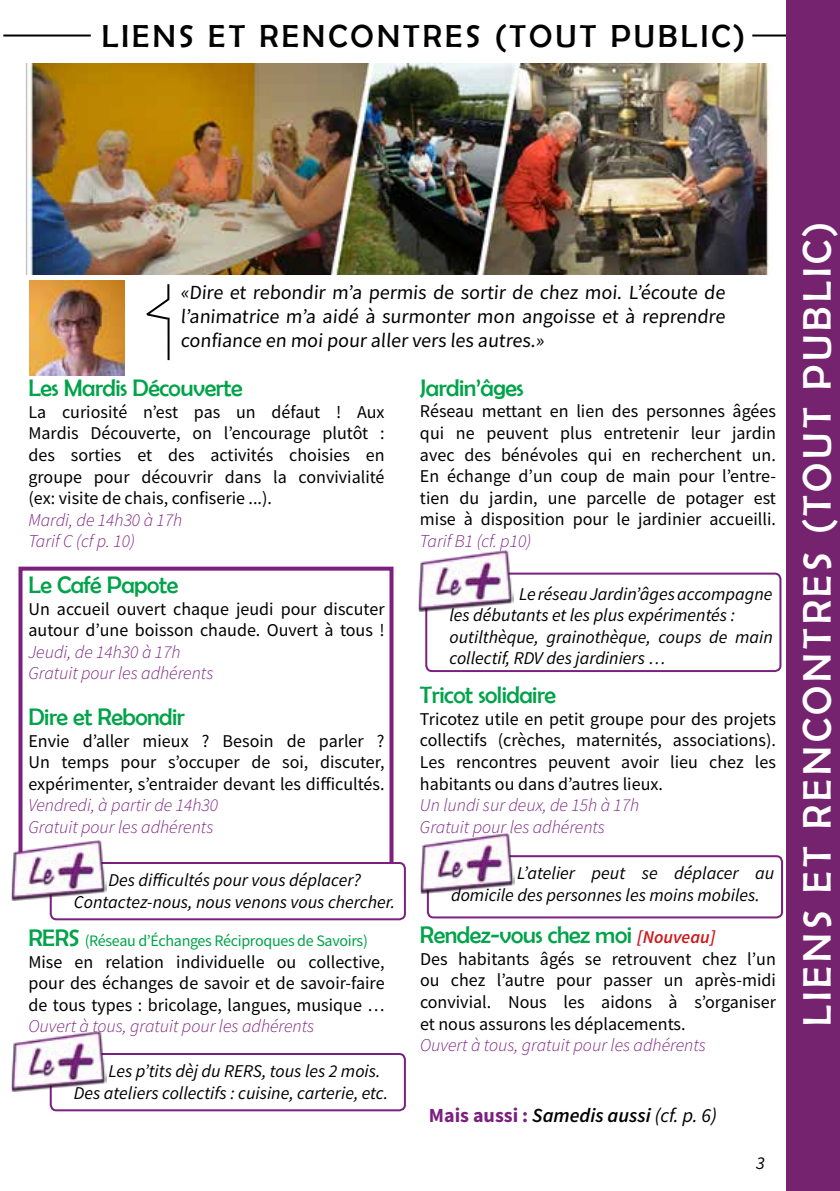
<style>
.page{position:relative;width:840px;height:1191px;background:#fff}
.page>*{position:absolute;margin:0;border:0;box-sizing:border-box;transform-origin:0 0}
.t1{font:40px "Berlin Sans FB";letter-spacing:.1em;color:#fff}
.t2{font:32px "Berlin Sans FB";letter-spacing:.1em;color:#020203}
.t3{font:24px "Berlin Sans FB";letter-spacing:-.02em;color:#00a349}
.t4{font:20px/24px "Source Sans Pro";color:#000;text-align:justify}
.t5{font:italic 600 20px "Source Sans Pro";color:#000}
.t6{font:18px/21.6px "Source Sans Pro";color:#000;text-align:justify}
.t7{font:italic 18px/21.6px "Source Sans Pro";color:#000}
.t8{font:italic 300 18px/21.6px "Source Sans Pro";color:#7b2080}
.t9{font:16px "Source Sans Pro";letter-spacing:-.02em;color:#00a349}
.s1{font-family:"Berlin Sans FB";font-size:24px}
.s2{font-family:"Source Sans Pro";font-weight:600;font-style:italic;font-size:18px;color:#cd171a}
.s3{font-weight:700;font-style:normal;color:#7b2080}
.s4{font-weight:400}
</style>
<div class="page">
<div style="left:18px;top:566px;width:375px;height:327px;border:4px solid #7b2080"></div>
<hr style="left:3px;top:35px;width:88px;height:2px;background:#000">
<hr style="left:751px;top:35px;width:88px;height:2px;background:#000">
<div style="left:786px;top:0;width:53px;height:1191px;background:#75226f"></div>
<div style="left:51px;top:863px;width:353px;height:56px;background:#fff;border-radius:6px"></div>
<div style="left:50px;top:862px;width:355px;height:58px;border:2px solid #7b2080;border-radius:6px"></div>
<img style="left:11px;top:837px;width:95px;height:63px">
<div style="left:425px;top:572px;width:356px;height:100px;border:2px solid #7b2080;border-radius:6px"></div>
<img style="left:418px;top:550px;width:95px;height:61px">
<div style="left:426px;top:855px;width:356px;height:63px;border:2px solid #7b2080;border-radius:6px"></div>
<img style="left:420px;top:833px;width:94px;height:61px">
<div style="left:50px;top:1053px;width:355px;height:58px;border:2px solid #7b2080;border-radius:6px"></div>
<img style="left:11px;top:1031px;width:95px;height:60px">
<img style="left:30px;top:280px;width:95px;height:95px">
<hr style="left:167px;top:318px;width:2px;height:42px;background:#000">
<svg style="left:146px;top:284px;width:24px;height:37px"></svg>
<img style="left:26px;top:63px;width:744px;height:211px">
<h2 class="t2" style="left:102px;top:18px;width:644px">LIENS ET RENCONTRES (TOUT PUBLIC)</h2>
<p class="t4" style="left:180px;top:280px;width:548px">«Dire et rebondir m’a permis de sortir de chez moi. L’écoute de l’animatrice m’a aidé à surmonter mon angoisse et à reprendre confiance en moi pour aller vers les autres.»</p>
<h3 class="t3" style="left:28px;top:374px;width:216px">Les Mardis Découverte</h3>
<p class="t6" style="left:28px;top:401px;width:357px">La curiosité n’est pas un défaut ! Aux Mardis Découverte, on l’encourage plutôt : des sorties et des activités choisies en groupe pour découvrir dans la convivialité (ex: visite de chais, confiserie ...).</p>
<p class="t8" style="left:28px;top:509px;width:155px">Mardi, de 14h30 à 17h<br>Tarif C (cf p. 10)</p>
<h3 class="t3" style="left:28px;top:571px;width:151px">Le Café Papote</h3>
<p class="t6" style="left:28px;top:597px;width:357px">Un accueil ouvert chaque jeudi pour discuter autour d’une boisson chaude. Ouvert à tous !</p>
<p class="t8" style="left:28px;top:641px;width:186px">Jeudi, de 14h30 à 17h<br>Gratuit pour les adhérents</p>
<h3 class="t3" style="left:28px;top:703px;width:158px">Dire et Rebondir</h3>
<p class="t6" style="left:28px;top:729px;width:357px">Envie d’aller mieux ? Besoin de parler ?<br>Un temps pour s’occuper de soi, discuter, expérimenter, s’entraider devant les difficultés.</p>
<p class="t8" style="left:28px;top:794px;width:191px">Vendredi, à partir de 14h30<br>Gratuit pour les adhérents</p>
<p class="t7" style="left:74px;top:869px;width:323px;text-align:center">Des difficultés pour vous déplacer?<br>Contactez-nous, nous venons vous chercher.</p>
<p class="t9" style="left:28px;top:930px;width:341px"><span class="s1">RERS</span> (Réseau d’Échanges Réciproques de Savoirs)</p>
<p class="t6" style="left:28px;top:950px;width:357px">Mise en relation individuelle ou collective, pour des échanges de savoir et de savoir-faire de tous types : bricolage, langues, musique …</p>
<p class="t8" style="left:28px;top:1015px;width:287px">Ouvert à tous, gratuit pour les adhérents</p>
<p class="t7" style="left:74px;top:1060px;width:315px;text-indent:35px">Les p’tits dèj du RERS, tous les 2 mois.<br>Des ateliers collectifs : cuisine, carterie, etc.</p>
<h3 class="t3" style="left:420px;top:374px;width:105px">Jardin’âges</h3>
<p class="t6" style="left:420px;top:400px;width:357px">Réseau mettant en lien des personnes âgées qui ne peuvent plus entretenir leur jardin avec des bénévoles qui en recherchent un.<br>En échange d’un coup de main pour l’entre&shy;tien du jardin, une parcelle de potager est mise à disposition pour le jardinier accueilli.</p>
<p class="t8" style="left:420px;top:530px;width:113px">Tarif B1 (cf. p10)</p>
<p class="t7" style="left:449px;top:582px;width:325px;text-indent:69px">Le réseau Jardin’âges accompagne les débutants et les plus expérimentés : outilthèque, grainothèque, coups de main collectif, RDV des jardiniers …</p>
<h3 class="t3" style="left:420px;top:681px;width:137px">Tricot solidaire</h3>
<p class="t6" style="left:420px;top:708px;width:357px">Tricotez utile en petit groupe pour des projets collectifs (crèches, maternités, associations).<br>Les rencontres peuvent avoir lieu chez les habitants ou dans d’autres lieux.</p>
<p class="t8" style="left:420px;top:794px;width:221px">Un lundi sur deux, de 15h à 17h<br>Gratuit pour les adhérents</p>
<p class="t7" style="left:451px;top:862px;width:325px;text-indent:66px">L’atelier peut se déplacer au domicile des personnes les moins mobiles.</p>
<h3 class="t3" style="left:420px;top:921px;width:297px">Rendez-vous chez moi <span class="s2">[Nouveau]</span></h3>
<p class="t6" style="left:420px;top:948px;width:357px">Des habitants âgés se retrouvent chez l’un ou chez l’autre pour passer un après-midi convivial. Nous les aidons à s’organiser et nous assurons les déplacements.</p>
<p class="t8" style="left:420px;top:1034px;width:287px">Ouvert à tous, gratuit pour les adhérents</p>
<p class="t5" style="left:428px;top:1102px;width:289px"><span class="s3">Mais aussi :</span> Samedis aussi <span class="s4">(cf. p. 6)</span></p>
<p class="t7" style="left:755px;top:1151px;width:10px">3</p>
<h1 class="t1" style="left:794px;top:1025px;width:805px;rotate:-90deg">LIENS ET RENCONTRES (TOUT PUBLIC)</h1>
</div>
